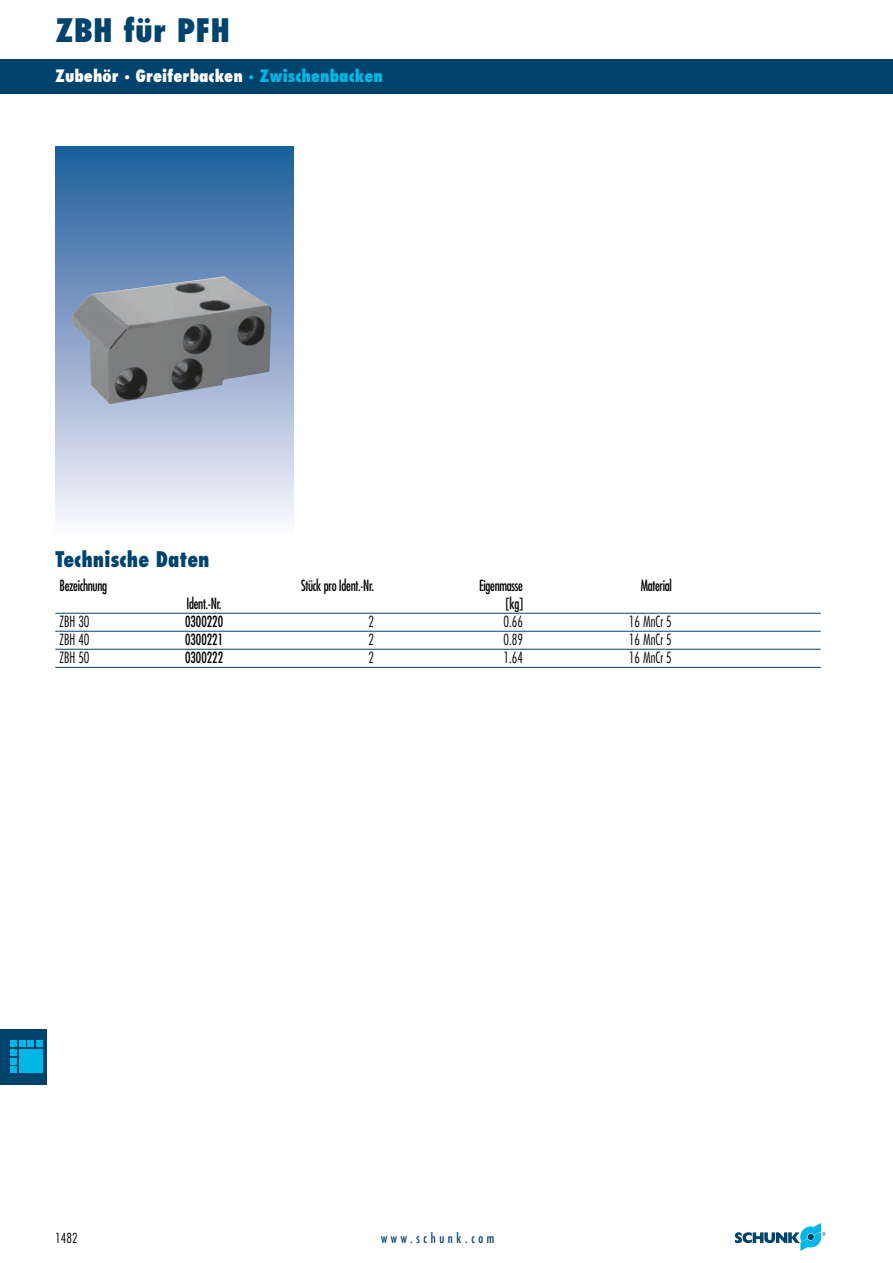
<style>
.page{position:relative;width:893px;height:1263px;background:#fff}
.page>*{position:absolute;margin:0;border:0;box-sizing:border-box;transform-origin:0 0}
.t1{font:800 condensed 31.5px "Futura";color:#00436d}
.t2{font:800 condensed 21px "Futura";color:#00436d;scale:.95 1}
.t3{font:800 condensed 16.65px "Futura";color:#fff}
.t4{font:condensed 15px "Futura";letter-spacing:-.025em;color:#000;scale:.88 1}
.t5{font:300 condensed 15px "Futura";color:#000;scale:.9 1}
.t6{font:condensed 15px "Futura";color:#000;scale:.88 1}
.t7{font:300 condensed 13.5px "Futura";color:#000}
.t8{font:condensed 13.35px "Futura";letter-spacing:.285em;color:#00436d;scale:.95 1}
.s1{font-size:18.45px}
.s2{font-size:18.45px;color:#00b7e5}
.s3{color:#00b7e5}
</style>
<div class="page">
<div style="left:0;top:60px;width:893px;height:34px;background:#00436d"></div>
<svg style="left:735px;top:1223px;width:90px;height:27px"></svg>
<div style="left:0;top:1029px;width:47px;height:55px;background:#00436d"></div>
<div style="left:19px;top:1049px;width:23px;height:24px;background:#00b7e5"></div>
<div style="left:36px;top:1041px;width:7px;height:6px;background:#00b7e5"></div>
<svg style="left:11px;top:1041px;width:23px;height:32px"></svg>
<div style="left:55px;top:147px;width:238px;height:389px;background:linear-gradient(to bottom,#1d5a9b,#fff7fe)"></div>
<img style="left:72px;top:276px;width:200px;height:128px">
<hr style="left:55px;top:613px;width:766px;height:1px;background:#00436d">
<hr style="left:55px;top:631px;width:766px;height:1px;background:#00436d">
<hr style="left:55px;top:649px;width:766px;height:1px;background:#00436d">
<hr style="left:55px;top:667px;width:766px;height:1px;background:#00436d">
<p class="t1" style="left:55px;top:17px;width:176px">ZBH für PFH</p>
<p class="t3" style="left:55px;top:68px;width:329px">Zubehör <span class="s1">·</span> Greiferbacken <span class="s2">·</span> <span class="s3">Zwischenbacken</span></p>
<p class="t2" style="left:55px;top:550px;width:164px">Technische Daten</p>
<p class="t4" style="left:60px;top:578px;width:56px">Bezeichnung</p>
<p class="t4" style="left:301px;top:578px;width:84px">Stück pro Ident.-Nr.</p>
<p class="t4" style="left:479px;top:578px;width:51px">Eigenmasse</p>
<p class="t4" style="left:641px;top:578px;width:37px">Material</p>
<p class="t4" style="left:186px;top:596px;width:41px">Ident.-Nr.</p>
<p class="t4" style="left:506px;top:596px;width:21px">[kg]</p>
<p class="t5" style="left:60px;top:615px;width:35px">ZBH 30</p>
<p class="t6" style="left:185px;top:614px;width:45px">0300220</p>
<p class="t5" style="left:369px;top:615px;width:8px">2</p>
<p class="t5" style="left:503px;top:615px;width:23px">0.66</p>
<p class="t5" style="left:629px;top:615px;width:49px">16 MnCr 5</p>
<p class="t5" style="left:60px;top:633px;width:35px">ZBH 40</p>
<p class="t6" style="left:185px;top:632px;width:45px">0300221</p>
<p class="t5" style="left:369px;top:633px;width:8px">2</p>
<p class="t5" style="left:503px;top:633px;width:23px">0.89</p>
<p class="t5" style="left:629px;top:633px;width:49px">16 MnCr 5</p>
<p class="t5" style="left:60px;top:651px;width:35px">ZBH 50</p>
<p class="t6" style="left:185px;top:650px;width:45px">0300222</p>
<p class="t5" style="left:369px;top:651px;width:8px">2</p>
<p class="t5" style="left:503px;top:651px;width:23px">1.64</p>
<p class="t5" style="left:629px;top:651px;width:49px">16 MnCr 5</p>
<p class="t7" style="left:55px;top:1232px;width:24px">1482</p>
<p class="t8" style="left:381px;top:1232px;width:121px">www.schunk.com</p>
</div>
